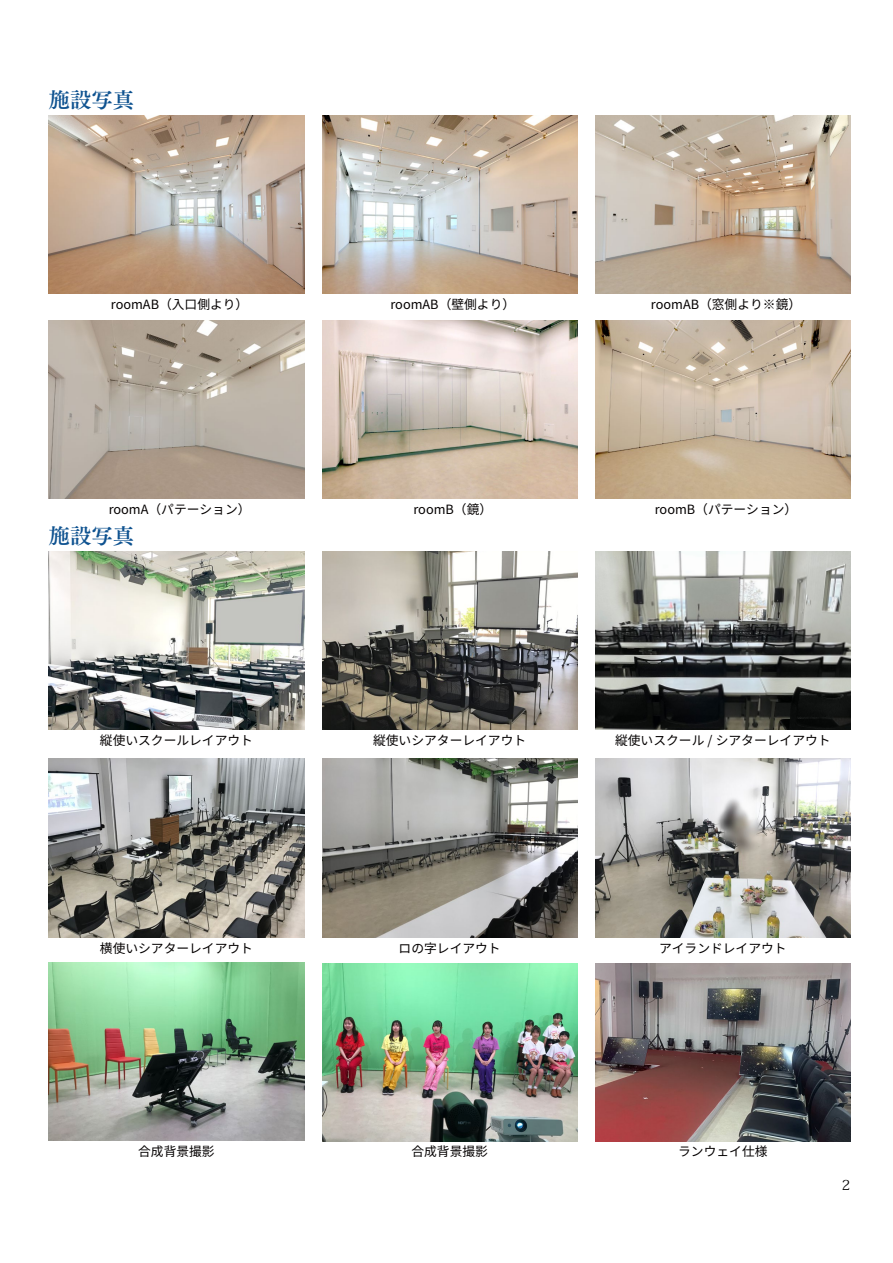
<style>
.page{position:relative;width:893px;height:1263px;background:#fff}
.page>*{position:absolute;margin:0;border:0;box-sizing:border-box;transform-origin:0 0}
.t1{font:21.3px "Tsuku Min Pr 5 B";color:#0e5290}
.t2{font:13.8px "Koz Min Pr 6 N";color:#000}
.t3{font:12.75px "Source Han Sans";color:#040000}
</style>
<div class="page">
<img style="left:49px;top:115px;width:255px;height:179px">
<img style="left:49px;top:551px;width:255px;height:179px">
<img style="left:595px;top:320px;width:255px;height:179px">
<img style="left:322px;top:963px;width:255px;height:179px">
<img style="left:595px;top:758px;width:255px;height:179px">
<img style="left:322px;top:115px;width:255px;height:179px">
<img style="left:322px;top:551px;width:255px;height:179px">
<img style="left:322px;top:320px;width:255px;height:179px">
<img style="left:49px;top:758px;width:255px;height:179px">
<img style="left:595px;top:963px;width:255px;height:179px">
<img style="left:595px;top:115px;width:255px;height:179px">
<img style="left:595px;top:551px;width:255px;height:179px">
<img style="left:49px;top:320px;width:255px;height:179px">
<img style="left:322px;top:758px;width:255px;height:179px">
<img style="left:49px;top:962px;width:255px;height:179px">
<h1 class="t1" style="left:49px;top:81px;width:87px">施設写真</h1>
<p class="t3" style="left:111px;top:298px;width:139px">roomAB（入口側より）</p>
<p class="t3" style="left:390px;top:298px;width:126px">roomAB（壁側より）</p>
<p class="t3" style="left:651px;top:298px;width:152px">roomAB（窓側より※鏡）</p>
<p class="t3" style="left:109px;top:503px;width:143px">roomA（パテーション）</p>
<p class="t3" style="left:413px;top:502px;width:80px">roomB（鏡）</p>
<p class="t3" style="left:655px;top:502px;width:144px">roomB（パテーション）</p>
<h1 class="t1" style="left:49px;top:517px;width:87px">施設写真</h1>
<p class="t3" style="left:100px;top:733px;width:155px">縦使いスクールレイアウト</p>
<p class="t3" style="left:373px;top:733px;width:155px">縦使いシアターレイアウト</p>
<p class="t3" style="left:615px;top:734px;width:217px">縦使いスクール / シアターレイアウト</p>
<p class="t3" style="left:100px;top:941px;width:155px">横使いシアターレイアウト</p>
<p class="t3" style="left:399px;top:941px;width:104px">ロの字レイアウト</p>
<p class="t3" style="left:659px;top:941px;width:129px">アイランドレイアウト</p>
<p class="t3" style="left:138px;top:1144px;width:78px">合成背景撮影</p>
<p class="t3" style="left:411px;top:1144px;width:78px">合成背景撮影</p>
<p class="t3" style="left:678px;top:1144px;width:91px">ランウェイ仕様</p>
<p class="t2" style="left:842px;top:1177px;width:10px">2</p>
</div>
